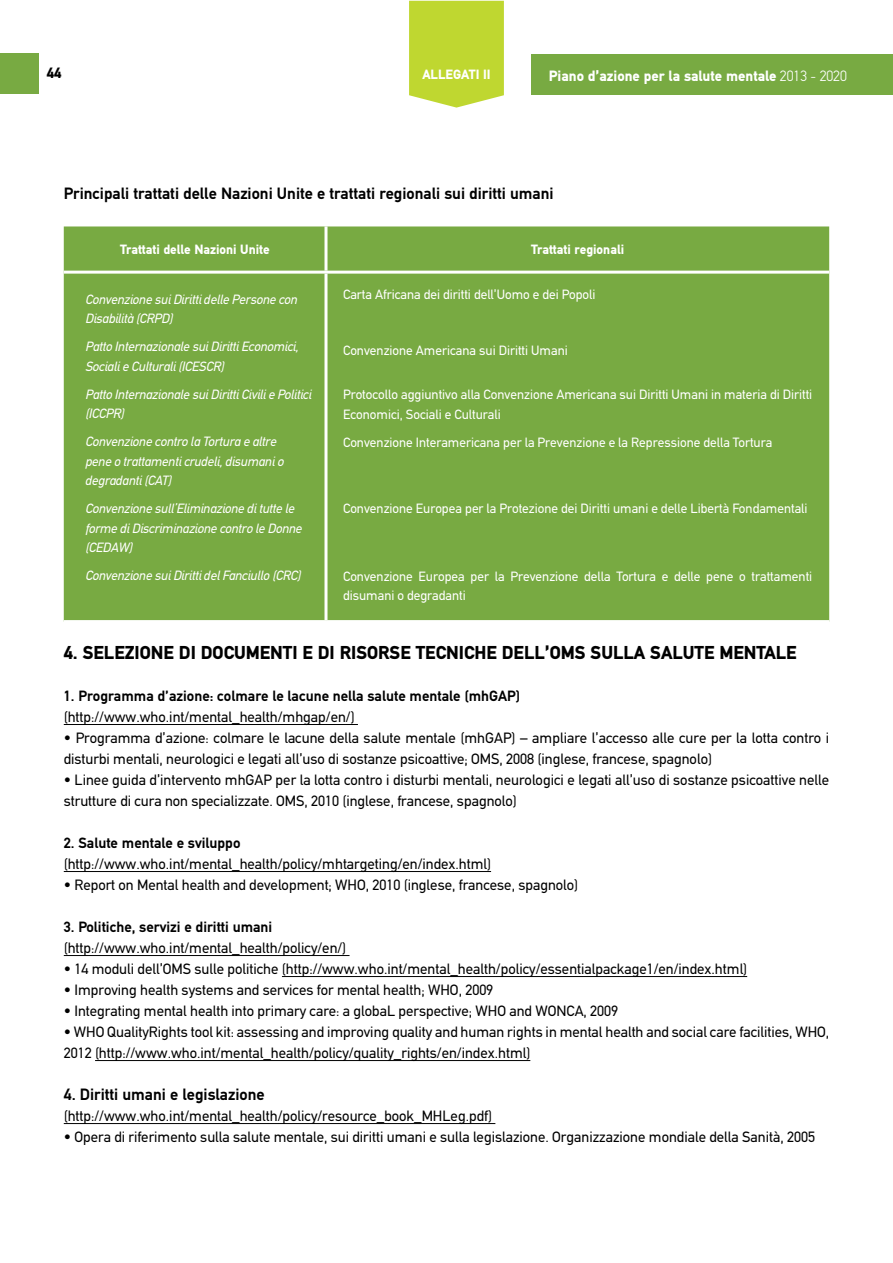
<style>
.page{position:relative;width:893px;height:1263px;background:#fff}
.page>*{position:absolute;margin:0;border:0;box-sizing:border-box;transform-origin:0 0}
.t1{font:900 18.75px "PF Din Text";color:#000}
.t2{font:700 16.5px "PF Din Text";color:#000}
.t3{font:15px/21px "PF Din Text";color:#000}
.t4{font:700 15px "PF Din Text";color:#000}
.t5{font:900 15px "PF Din Text";color:#fff}
.t6{font:900 15px "PF Din Text";color:#000}
.t7{font:13.5px/19.5px "PF Din Text";color:#fff}
.t8{font:italic 13.5px/19.5px "PF Din Text";letter-spacing:-.01em;color:#fff}
.t9{font:900 13.5px "PF Din Text";color:#fff}
.s1{font-weight:300}
</style>
<div class="page">
<div style="left:0;top:54px;width:39px;height:40px;background:#78aa42"></div>
<svg style="left:409px;top:1px;width:95px;height:107px;background:#c3d93d"></svg>
<div style="left:531px;top:55px;width:362px;height:40px;background:#78aa42"></div>
<hr style="left:64px;top:724px;width:294px;height:1px;background:#000">
<hr style="left:64px;top:871px;width:427px;height:1px;background:#000">
<hr style="left:64px;top:955px;width:286px;height:1px;background:#000">
<hr style="left:282px;top:976px;width:465px;height:1px;background:#000">
<hr style="left:95px;top:1060px;width:435px;height:1px;background:#000">
<hr style="left:64px;top:1123px;width:431px;height:1px;background:#000">
<div style="left:64px;top:226px;width:765px;height:394px;background:#78aa42"></div>
<hr style="left:324px;top:226px;width:3px;height:45px;background:#fff">
<hr style="left:64px;top:271px;width:262px;height:3px;background:#fff">
<hr style="left:326px;top:271px;width:503px;height:3px;background:#fff">
<hr style="left:324px;top:274px;width:3px;height:346px;background:#fff">
<p class="t6" style="left:47px;top:64px;width:16px">44</p>
<p class="t9" style="left:422px;top:66px;width:65px">allegati II</p>
<p class="t5" style="left:549px;top:67px;width:300px">Piano d’azione per la salute mentale <span class="s1">2013 - 2020</span></p>
<p class="t2" style="left:64px;top:184px;width:491px">Principali trattati delle Nazioni Unite e trattati regionali sui diritti umani</p>
<p class="t9" style="left:120px;top:242px;width:151px">Trattati delle Nazioni Unite</p>
<p class="t9" style="left:531px;top:242px;width:95px">Trattati regionali</p>
<p class="t8" style="left:85px;top:289px;width:214px">Convenzione sui Diritti delle Persone con<br>Disabilità (CRPD)</p>
<p class="t8" style="left:85px;top:337px;width:215px">Patto Internazionale sui Diritti Economici,<br>Sociali e Culturali (ICESCR)</p>
<p class="t8" style="left:85px;top:384px;width:228px">Patto Internazionale sui Diritti Civili e Politici (ICCPR)</p>
<p class="t8" style="left:85px;top:432px;width:200px">Convenzione contro la Tortura e altre pene o trattamenti crudeli, disumani o degradanti (CAT)</p>
<p class="t8" style="left:85px;top:499px;width:218px">Convenzione sull’Eliminazione di tutte le forme di Discriminazione contro le Donne (CEDAW)</p>
<p class="t8" style="left:85px;top:566px;width:217px">Convenzione sui Diritti del Fanciullo (CRC)</p>
<p class="t7" style="left:343px;top:285px;width:254px">Carta Africana dei diritti dell’Uomo e dei Popoli</p>
<p class="t7" style="left:343px;top:341px;width:226px">Convenzione Americana sui Diritti Umani</p>
<p class="t7" style="left:343px;top:385px;width:471px">Protocollo aggiuntivo alla Convenzione Americana sui Diritti Umani in materia di Diritti<br>Economici, Sociali e Culturali</p>
<p class="t7" style="left:343px;top:432px;width:431px">Convenzione Interamericana per la Prevenzione e la Repressione della Tortura</p>
<p class="t7" style="left:343px;top:499px;width:466px">Convenzione Europea per la Protezione dei Diritti umani e delle Libertà Fondamentali</p>
<p class="t7" style="left:343px;top:566px;width:471px">Convenzione Europea per la Prevenzione della Tortura e delle pene o trattamenti disumani o degradanti</p>
<p class="t1" style="left:64px;top:641px;width:734px">4. SELEZIONE DI DOCUMENTI E DI RISORSE TECNICHE DELL’OMS SULLA SALUTE MENTALE</p>
<p class="t4" style="left:64px;top:687px;width:458px">1. Programma d’azione: colmare le lacune nella salute mentale (mhGAP)</p>
<p class="t3" style="left:64px;top:706px;width:292px">(http://www.who.int/mental_health/mhgap/en/)</p>
<p class="t3" style="left:64px;top:727px;width:767px">• Programma d’azione: colmare le lacune della salute mentale (mhGAP) – ampliare l’accesso alle cure per la lotta contro i disturbi mentali, neurologici e legati all’uso di sostanze psicoattive; OMS, 2008 (inglese, francese, spagnolo)</p>
<p class="t3" style="left:64px;top:769px;width:767px">• Linee guida d’intervento mhGAP per la lotta contro i disturbi mentali, neurologici e legati all’uso di sostanze psicoattive nelle strutture di cura non specializzate. OMS, 2010 (inglese, francese, spagnolo)</p>
<p class="t4" style="left:64px;top:834px;width:178px">2. Salute mentale e sviluppo</p>
<p class="t3" style="left:64px;top:853px;width:429px">(http://www.who.int/mental_health/policy/mhtargeting/en/index.html)</p>
<p class="t3" style="left:64px;top:874px;width:516px">• Report on Mental health and development; WHO, 2010 (inglese, francese, spagnolo)</p>
<p class="t4" style="left:64px;top:918px;width:210px">3. Politiche, servizi e diritti umani</p>
<p class="t3" style="left:64px;top:937px;width:284px">(http://www.who.int/mental_health/policy/en/)</p>
<p class="t3" style="left:64px;top:958px;width:685px">• 14 moduli dell’OMS sulle politiche (http://www.who.int/mental_health/policy/essentialpackage1/en/index.html)</p>
<p class="t3" style="left:64px;top:979px;width:431px">• Improving health systems and services for mental health; WHO, 2009</p>
<p class="t3" style="left:64px;top:1000px;width:556px">• Integrating mental health into primary care: a globaL perspective; WHO and WONCA, 2009</p>
<p class="t3" style="left:64px;top:1021px;width:767px">• WHO QualityRights tool kit: assessing and improving quality and human rights in mental health and social care facilities, WHO,<br>2012 (http://www.who.int/mental_health/policy/quality_rights/en/index.html)</p>
<p class="t2" style="left:64px;top:1085px;width:203px">4. Diritti umani e legislazione</p>
<p class="t3" style="left:64px;top:1105px;width:430px">(http://www.who.int/mental_health/policy/resource_book_MHLeg.pdf)</p>
<p class="t3" style="left:64px;top:1126px;width:753px">• Opera di riferimento sulla salute mentale, sui diritti umani e sulla legislazione. Organizzazione mondiale della Sanità, 2005</p>
</div>
